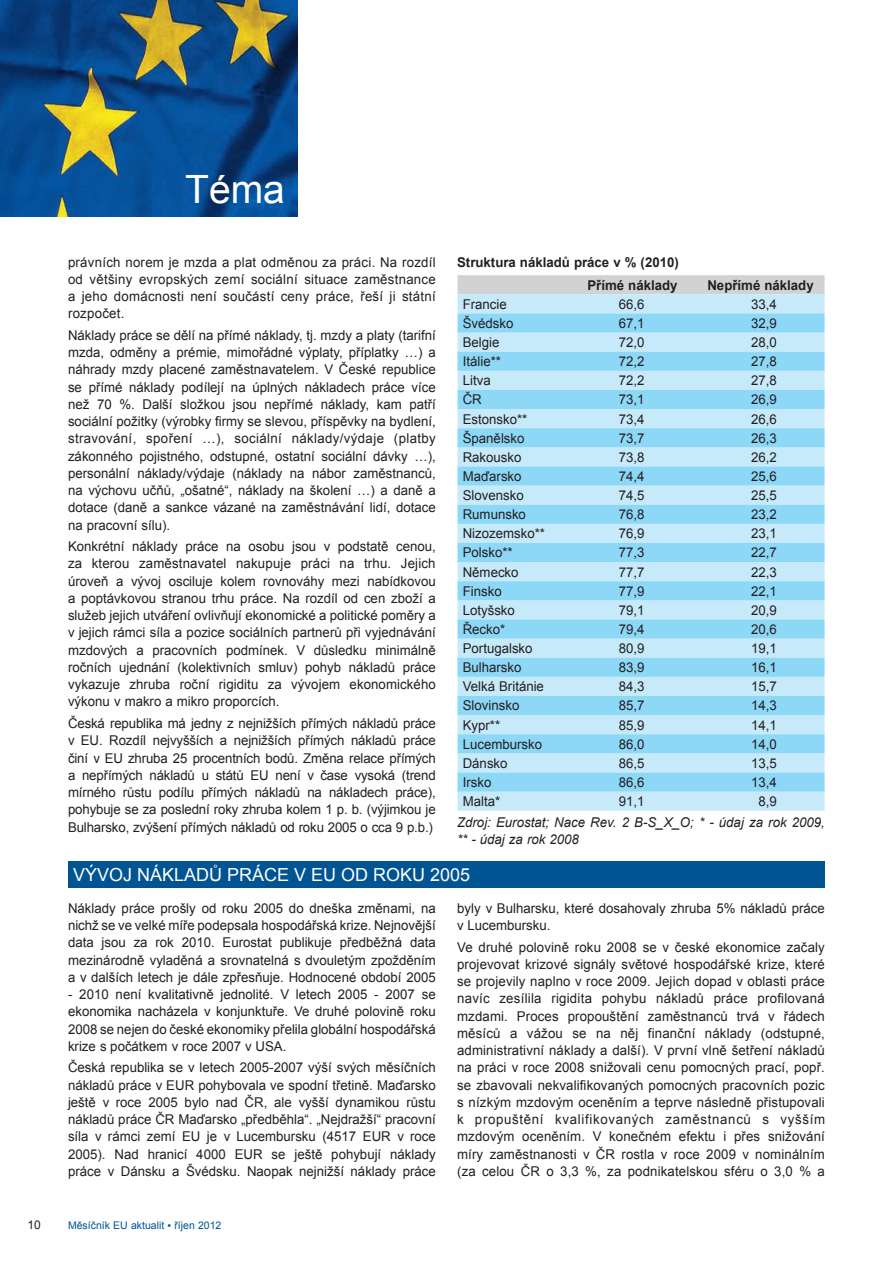
<style>
.page{position:relative;width:893px;height:1263px;background:#fff}
.page>*{position:absolute;margin:0;border:0;box-sizing:border-box;transform-origin:0 0}
.t1{font:39px "Arial";color:#fff}
.t2{font:18px "Arial";color:#fff}
.t3{font:13.5px/17.2px "Arial";color:#231f20;text-align:justify}
.t4{font:italic 13.5px/17.2px "Arial";color:#231f20}
.t5{font:700 13.5px/23px "Arial";color:#231f20;text-align:right}
.t6{font:12px "Arial";color:#231f20}
.t7{font:10.5px "Arial";color:#005492}
</style>
<div class="page">
<img style="left:0;top:0;width:298px;height:217px">
<div style="left:457px;top:275px;width:368px;height:19px;background:#d1d2d4"></div>
<div style="left:457px;top:294px;width:368px;height:517px;background:#c6eafa"></div>
<svg style="left:457px;top:313px;width:368px;height:479px;background:#a9e0f8"></svg>
<div style="left:68px;top:861px;width:757px;height:27px;background:#005492"></div>
<p class="t6" style="left:27px;top:1217px;width:15px">10</p>
<h1 class="t1" style="left:185px;top:163px;width:101px">Téma</h1>
<p class="t5" style="left:457px;top:251px;width:223px">Struktura nákladů práce v % (2010)<br>Přímé náklady</p>
<p class="t3" style="left:68px;top:253px;width:369px">právních norem je mzda a plat odměnou za práci. Na rozdíl od většiny evropských zemí sociální situace zaměstnance a jeho domácnosti není součástí ceny práce, řeší ji státní rozpočet.</p>
<p class="t3" style="left:68px;top:327px;width:369px">Náklady práce se dělí na přímé náklady, tj. mzdy a platy (tarifní mzda, odměny a prémie, mimořádné výplaty, příplatky …) a náhrady mzdy placené zaměstnavatelem. V České republice se přímé náklady podílejí na úplných nákladech práce více než 70 %. Další složkou jsou nepřímé náklady, kam patří sociální požitky (výrobky firmy se slevou, příspěvky na bydlení, stravování, spoření …), sociální náklady/výdaje (platby zákonného pojistného, odstupné, ostatní sociální dávky …), personální náklady/výdaje (náklady na nábor zaměstnanců, na výchovu učňů, „ošatné“, náklady na školení …) a daně a dotace (daně a sankce vázané na zaměstnávání lidí, dotace na pracovní sílu).</p>
<p class="t3" style="left:68px;top:538px;width:369px">Konkrétní náklady práce na osobu jsou v podstatě cenou, za kterou zaměstnavatel nakupuje práci na trhu. Jejich úroveň a vývoj osciluje kolem rovnováhy mezi nabídkovou a poptávkovou stranou trhu práce. Na rozdíl od cen zboží a služeb jejich utváření ovlivňují ekonomické a politické poměry a v jejich rámci síla a pozice sociálních partnerů při vyjednávání mzdových a pracovních podmínek. V důsledku minimálně ročních ujednání (kolektivních smluv) pohyb nákladů práce vykazuje zhruba roční rigiditu za vývojem ekonomického výkonu v makro a mikro proporcích.</p>
<p class="t3" style="left:68px;top:715px;width:369px">Česká republika má jedny z nejnižších přímých nákladů práce v EU. Rozdíl nejvyšších a nejnižších přímých nákladů práce činí v EU zhruba 25 procentních bodů. Změna relace přímých a nepřímých nákladů u států EU není v čase vysoká (trend mírného růstu podílu přímých nákladů na nákladech práce), pohybuje se za poslední roky zhruba kolem 1 p. b. (výjimkou je Bulharsko, zvýšení přímých nákladů od roku 2005 o cca 9 p.b.)</p>
<p class="t5" style="left:707px;top:274px;width:108px">Nepřímé náklady</p>
<p class="t3" style="left:463px;top:296px;width:46px">Francie</p>
<p class="t3" style="left:619px;top:296px;width:27px">66,6</p>
<p class="t3" style="left:751px;top:296px;width:27px">33,4</p>
<p class="t3" style="left:463px;top:315px;width:52px">Švédsko</p>
<p class="t3" style="left:619px;top:315px;width:27px">67,1</p>
<p class="t3" style="left:751px;top:315px;width:27px">32,9</p>
<p class="t3" style="left:463px;top:334px;width:38px">Belgie</p>
<p class="t3" style="left:619px;top:334px;width:27px">72,0</p>
<p class="t3" style="left:751px;top:334px;width:27px">28,0</p>
<p class="t3" style="left:463px;top:353px;width:40px">Itálie**</p>
<p class="t3" style="left:619px;top:353px;width:27px">72,2</p>
<p class="t3" style="left:751px;top:353px;width:27px">27,8</p>
<p class="t3" style="left:463px;top:372px;width:29px">Litva</p>
<p class="t3" style="left:619px;top:372px;width:27px">72,2</p>
<p class="t3" style="left:751px;top:372px;width:27px">27,8</p>
<p class="t3" style="left:463px;top:391px;width:21px">ČR</p>
<p class="t3" style="left:619px;top:391px;width:27px">73,1</p>
<p class="t3" style="left:751px;top:391px;width:27px">26,9</p>
<p class="t3" style="left:463px;top:410px;width:66px">Estonsko**</p>
<p class="t3" style="left:619px;top:410px;width:27px">73,4</p>
<p class="t3" style="left:751px;top:410px;width:27px">26,6</p>
<p class="t3" style="left:463px;top:429px;width:63px">Španělsko</p>
<p class="t3" style="left:619px;top:429px;width:27px">73,7</p>
<p class="t3" style="left:751px;top:429px;width:27px">26,3</p>
<p class="t3" style="left:463px;top:449px;width:60px">Rakousko</p>
<p class="t3" style="left:619px;top:449px;width:27px">73,8</p>
<p class="t3" style="left:751px;top:449px;width:27px">26,2</p>
<p class="t3" style="left:463px;top:468px;width:60px">Maďarsko</p>
<p class="t3" style="left:619px;top:468px;width:27px">74,4</p>
<p class="t3" style="left:751px;top:468px;width:27px">25,6</p>
<p class="t3" style="left:463px;top:487px;width:63px">Slovensko</p>
<p class="t3" style="left:619px;top:487px;width:27px">74,5</p>
<p class="t3" style="left:751px;top:487px;width:27px">25,5</p>
<p class="t3" style="left:463px;top:506px;width:65px">Rumunsko</p>
<p class="t3" style="left:619px;top:506px;width:27px">76,8</p>
<p class="t3" style="left:751px;top:506px;width:27px">23,2</p>
<p class="t3" style="left:463px;top:525px;width:84px">Nizozemsko**</p>
<p class="t3" style="left:619px;top:525px;width:27px">76,9</p>
<p class="t3" style="left:751px;top:525px;width:27px">23,1</p>
<p class="t3" style="left:463px;top:544px;width:51px">Polsko**</p>
<p class="t3" style="left:619px;top:544px;width:27px">77,3</p>
<p class="t3" style="left:751px;top:544px;width:27px">22,7</p>
<p class="t3" style="left:463px;top:563px;width:57px">Německo</p>
<p class="t3" style="left:619px;top:563px;width:27px">77,7</p>
<p class="t3" style="left:751px;top:563px;width:27px">22,3</p>
<p class="t3" style="left:463px;top:582px;width:40px">Finsko</p>
<p class="t3" style="left:619px;top:582px;width:27px">77,9</p>
<p class="t3" style="left:751px;top:582px;width:27px">22,1</p>
<p class="t3" style="left:463px;top:602px;width:54px">Lotyšsko</p>
<p class="t3" style="left:619px;top:602px;width:27px">79,1</p>
<p class="t3" style="left:751px;top:602px;width:27px">20,9</p>
<p class="t3" style="left:463px;top:621px;width:44px">Řecko*</p>
<p class="t3" style="left:619px;top:621px;width:27px">79,4</p>
<p class="t3" style="left:751px;top:621px;width:27px">20,6</p>
<p class="t3" style="left:463px;top:640px;width:71px">Portugalsko</p>
<p class="t3" style="left:619px;top:640px;width:27px">80,9</p>
<p class="t3" style="left:751px;top:640px;width:27px">19,1</p>
<p class="t3" style="left:463px;top:659px;width:60px">Bulharsko</p>
<p class="t3" style="left:619px;top:659px;width:27px">83,9</p>
<p class="t3" style="left:751px;top:659px;width:27px">16,1</p>
<p class="t3" style="left:463px;top:678px;width:83px">Velká Británie</p>
<p class="t3" style="left:619px;top:678px;width:27px">84,3</p>
<p class="t3" style="left:751px;top:678px;width:27px">15,7</p>
<p class="t3" style="left:463px;top:697px;width:58px">Slovinsko</p>
<p class="t3" style="left:619px;top:697px;width:27px">85,7</p>
<p class="t3" style="left:751px;top:697px;width:27px">14,3</p>
<p class="t3" style="left:463px;top:716px;width:39px">Kypr**</p>
<p class="t3" style="left:619px;top:716px;width:27px">85,9</p>
<p class="t3" style="left:751px;top:716px;width:27px">14,1</p>
<p class="t3" style="left:463px;top:735px;width:81px">Lucembursko</p>
<p class="t3" style="left:619px;top:735px;width:27px">86,0</p>
<p class="t3" style="left:751px;top:735px;width:27px">14,0</p>
<p class="t3" style="left:463px;top:755px;width:46px">Dánsko</p>
<p class="t3" style="left:619px;top:755px;width:27px">86,5</p>
<p class="t3" style="left:751px;top:755px;width:27px">13,5</p>
<p class="t3" style="left:463px;top:774px;width:30px">Irsko</p>
<p class="t3" style="left:619px;top:774px;width:27px">86,6</p>
<p class="t3" style="left:751px;top:774px;width:27px">13,4</p>
<p class="t3" style="left:463px;top:793px;width:39px">Malta*</p>
<p class="t3" style="left:619px;top:793px;width:27px">91,1</p>
<p class="t3" style="left:758px;top:793px;width:20px">8,9</p>
<p class="t4" style="left:457px;top:813px;width:369px">Zdroj: Eurostat; Nace Rev. 2 B-S_X_O; * - údaj za rok 2009, ** - údaj za rok 2008</p>
<h2 class="t2" style="left:73px;top:863px;width:399px">VÝVOJ NÁKLADŮ PRÁCE V EU OD ROKU 2005</h2>
<p class="t3" style="left:68px;top:899px;width:369px">Náklady práce prošly od roku 2005 do dneška změnami, na nichž se ve velké míře podepsala hospodářská krize. Nejnovější data jsou za rok 2010. Eurostat publikuje předběžná data mezinárodně vyladěná a srovnatelná s dvouletým zpožděním a v dalších letech je dále zpřesňuje. Hodnocené období 2005</p>
<p class="t3" style="left:68px;top:986px;width:369px">- 2010 není kvalitativně jednolité. V letech 2005 - 2007 se ekonomika nacházela v konjunktuře. Ve druhé polovině roku 2008 se nejen do české ekonomiky přelila globální hospodářská krize s počátkem v roce 2007 v USA.</p>
<p class="t3" style="left:68px;top:1059px;width:369px">Česká republika se v letech 2005-2007 výší svých měsíčních nákladů práce v EUR pohybovala ve spodní třetině. Maďarsko ještě v roce 2005 bylo nad ČR, ale vyšší dynamikou růstu nákladů práce ČR Maďarsko „předběhla“. „Nejdražší“ pracovní síla v rámci zemí EU je v Lucembursku (4517 EUR v roce 2005). Nad hranicí 4000 EUR se ještě pohybují náklady práce v Dánsku a Švédsku. Naopak nejnižší náklady práce</p>
<p class="t3" style="left:457px;top:899px;width:369px">byly v Bulharsku, které dosahovaly zhruba 5% nákladů práce v Lucembursku.</p>
<p class="t3" style="left:457px;top:938px;width:369px">Ve druhé polovině roku 2008 se v české ekonomice začaly projevovat krizové signály světové hospodářské krize, které se projevily naplno v roce 2009. Jejich dopad v oblasti práce navíc zesílila rigidita pohybu nákladů práce profilovaná mzdami. Proces propouštění zaměstnanců trvá v řádech měsíců a vážou se na něj finanční náklady (odstupné, administrativní náklady a další). V první vlně šetření nákladů na práci v roce 2008 snižovali cenu pomocných prací, popř. se zbavovali nekvalifikovaných pomocných pracovních pozic s nízkým mzdovým oceněním a teprve následně přistupovali k propuštění kvalifikovaných zaměstnanců s vyšším mzdovým oceněním. V konečném efektu i přes snižování míry zaměstnanosti v ČR rostla v roce 2009 v nominálním (za celou ČR o 3,3 %, za podnikatelskou sféru o 3,0 % a</p>
<p class="t7" style="left:68px;top:1218px;width:155px">Měsíčník EU aktualit ▪ říjen 2012</p>
</div>
